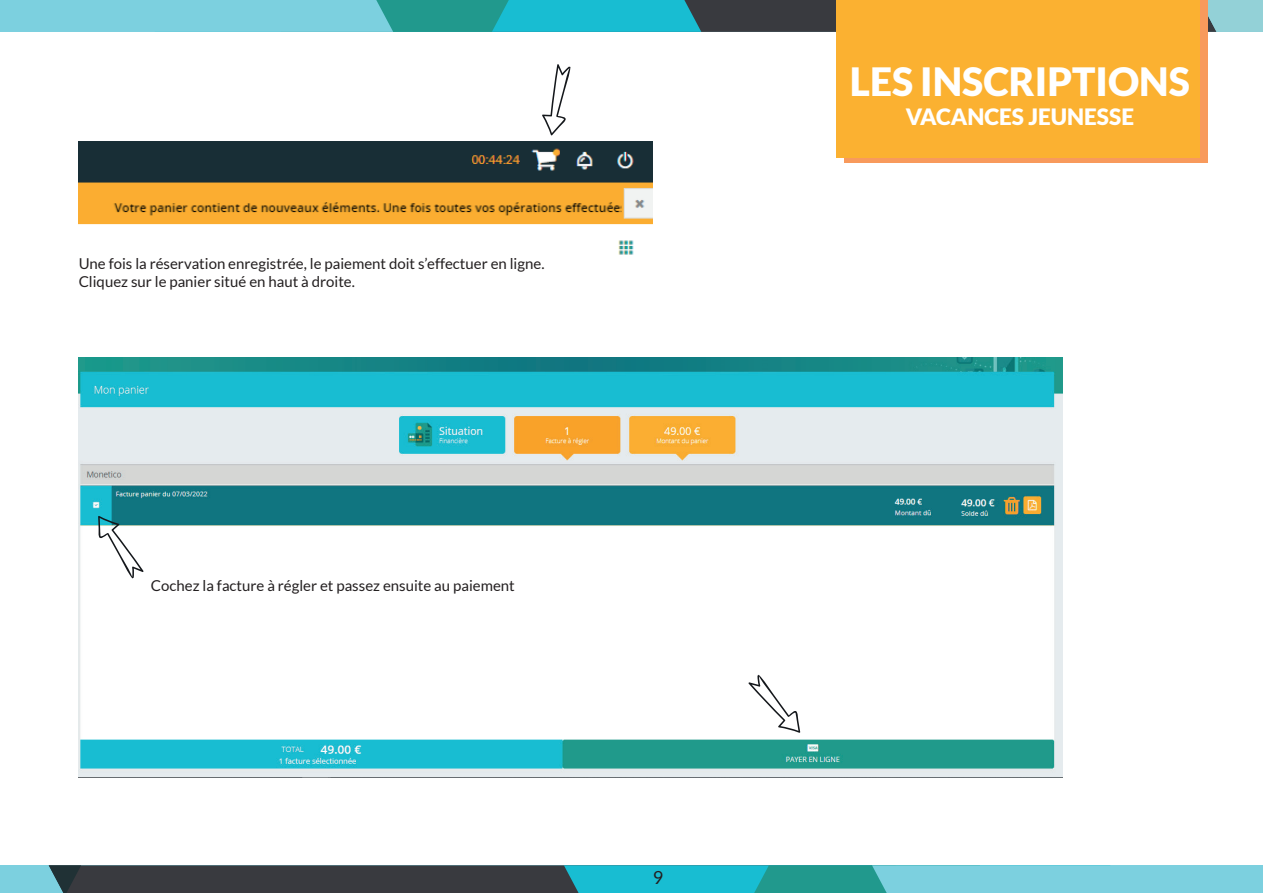
<style>
.page{position:relative;width:1263px;height:893px;background:#fff}
.page>*{position:absolute;margin:0;border:0;box-sizing:border-box;transform-origin:0 0}
.t1{font:900 39px "Lato";color:#fff}
.t2{font:900 22.5px "Lato";color:#fff}
.t3{font:18px "Lato";color:#231f20}
.t4{font:15px/18px "Lato";color:#231f20}
</style>
<div class="page">
<svg style="left:0;top:0;width:1263px;height:32px;background:#51acb6"></svg>
<svg style="left:0;top:865px;width:1263px;height:28px;background:#498b94"></svg>
<div style="left:844px;top:0;width:364px;height:163px;background:#f89a5c"></div>
<div style="left:837px;top:0;width:363px;height:158px;background:#fbb131"></div>
<img style="left:79px;top:142px;width:573px;height:113px">
<img style="left:79px;top:357px;width:983px;height:420px">
<svg style="left:98px;top:516px;width:46px;height:63px"></svg>
<svg style="left:542px;top:64px;width:28px;height:72px"></svg>
<svg style="left:748px;top:675px;width:52px;height:58px"></svg>
<p class="t4" style="left:79px;top:254px;width:467px">Une fois la réservation enregistrée, le paiement doit s’effectuer en ligne.<br>Cliquez sur le panier situé en haut à droite.</p>
<p class="t4" style="left:151px;top:576px;width:365px">Cochez la facture à régler et passez ensuite au paiement</p>
<p class="t3" style="left:653px;top:867px;width:12px">9</p>
<h1 class="t1" style="left:850px;top:58px;width:341px">LES INSCRIPTIONS</h1>
<h2 class="t2" style="left:906px;top:104px;width:230px">VACANCES JEUNESSE</h2>
</div>
